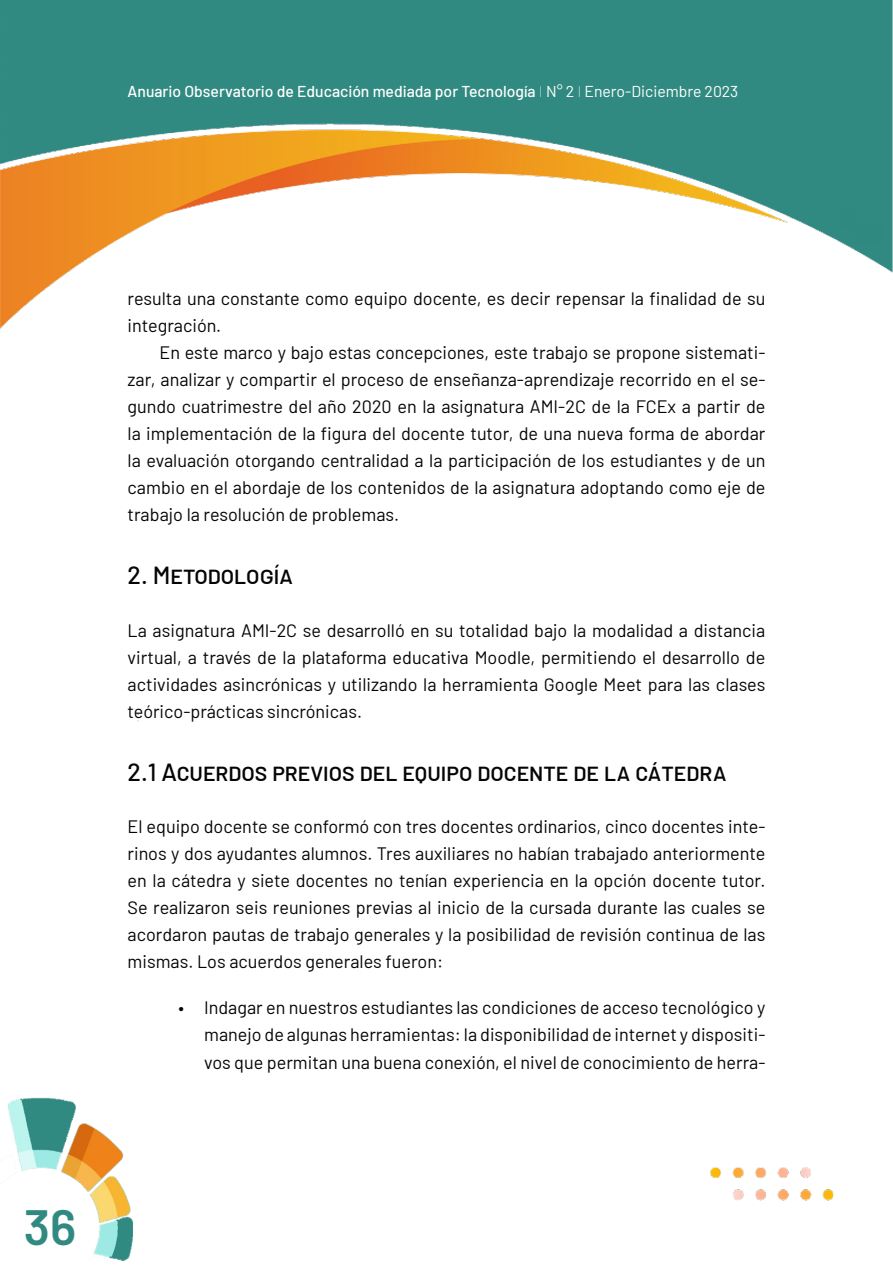
<style>
.page{position:relative;width:893px;height:1276px;background:#fff}
.page>*{position:absolute;margin:0;border:0;box-sizing:border-box;transform-origin:0 0}
.t1{font:600 49.5px "Barlow";color:#318a81}
.Títulos_interiores{font:500 24.75px "Barlow";color:#060405}
.Párrafo{font:18px/27px "Barlow";color:#060405;text-align:justify}
.t2{font:500 15.75px "Barlow";color:#fff}
.s1{font-weight:100}
.s2{font-weight:400}
</style>
<div class="page">
<img style="left:0;top:0;width:893px;height:1261px">
<p class="t2" style="left:128px;top:80px;width:612px">Anuario Observatorio de Educación mediada por Tecnología <span class="s1">I</span> <span class="s2">N° 2</span> <span class="s1">I</span> <span class="s2">Enero-Diciembre 2023</span></p>
<p class="Párrafo" style="left:128px;top:284px;width:639px">resulta una constante como equipo docente, es decir repensar la finalidad de su integración.</p>
<p class="Párrafo" style="left:128px;top:338px;width:639px;text-indent:32px">En este marco y bajo estas concepciones, este trabajo se propone sistemati&shy;zar, analizar y compartir el proceso de enseñanza-aprendizaje recorrido en el se&shy;gundo cuatrimestre del año 2020 en la asignatura AMI-2C de la FCEx a partir de la implementación de la figura del docente tutor, de una nueva forma de abordar la evaluación otorgando centralidad a la participación de los estudiantes y de un cambio en el abordaje de los contenidos de la asignatura adoptando como eje de trabajo la resolución de problemas.</p>
<p class="Títulos_interiores" style="left:128px;top:557px;width:167px">2. Metodología</p>
<p class="Párrafo" style="left:128px;top:615px;width:639px">La asignatura AMI-2C se desarrolló en su totalidad bajo la modalidad a distancia virtual, a través de la plataforma educativa Moodle, permitiendo el desarrollo de actividades asincrónicas y utilizando la herramienta Google Meet para las clases teórico-prácticas sincrónicas.</p>
<p class="Títulos_interiores" style="left:128px;top:754px;width:600px">2.1 Acuerdos previos del equipo docente de la cátedra</p>
<p class="Párrafo" style="left:128px;top:812px;width:639px">El equipo docente se conformó con tres docentes ordinarios, cinco docentes inte&shy;rinos y dos ayudantes alumnos. Tres auxiliares no habían trabajado anteriormente en la cátedra y siete docentes no tenían experiencia en la opción docente tutor.<br>Se realizaron seis reuniones previas al inicio de la cursada durante las cuales se acordaron pautas de trabajo generales y la posibilidad de revisión continua de las mismas. Los acuerdos generales fueron:</p>
<p class="Párrafo" style="left:204px;top:993px;width:563px;text-indent:-26px">• Indagar en nuestros estudiantes las condiciones de acceso tecnológico y manejo de algunas herramientas: la disponibilidad de internet y dispositi&shy;vos que permitan una buena conexión, el nivel de conocimiento de herra-</p>
<h1 class="t1" style="left:24px;top:1190px;width:54px">36</h1>
</div>
